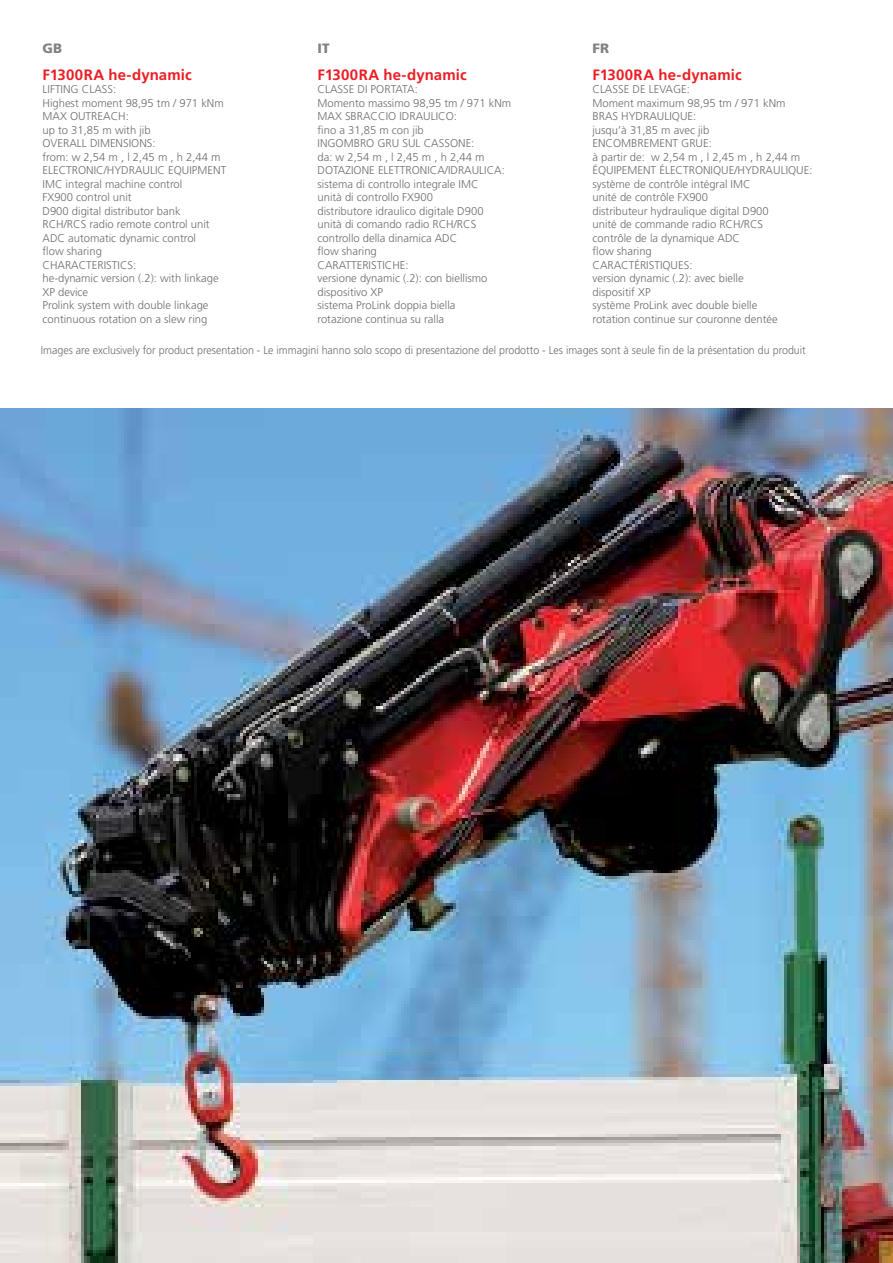
<style>
.page{position:relative;width:893px;height:1263px;background:#fff}
.page>*{position:absolute;margin:0;border:0;box-sizing:border-box;transform-origin:0 0}
.t1{font:700 15px "Frutiger";letter-spacing:.005em;color:#ed1d24}
.t2{font:900 13.5px "Frutiger";color:#808285}
.t3{font:300 11.25px/13.5px "Frutiger";color:#6d6e71}
.t4{font:300 11.25px "Frutiger";color:#6d6e71;scale:.95 1}
</style>
<div class="page">
<img style="left:0;top:409px;width:893px;height:854px">
<p class="t2" style="left:43px;top:40px;width:21px">GB</p>
<h1 class="t1" style="left:43px;top:66px;width:151px">F1300RA he-dynamic</h1>
<p class="t3" style="left:43px;top:83px;width:185px">LIFTING CLASS:<br>Highest moment 98,95 tm / 971 kNm<br>MAX OUTREACH:<br>up to 31,85 m with jib<br>OVERALL DIMENSIONS:<br>from: w 2,54 m , l 2,45 m , h 2,44 m<br>ELECTRONIC/HYDRAULIC EQUIPMENT<br>IMC integral machine control<br>FX900 control unit<br>D900 digital distributor bank<br>RCH/RCS radio remote control unit<br>ADC automatic dynamic control<br>flow sharing<br>CHARACTERISTICS:<br>he-dynamic version (.2): with linkage<br>XP device<br>Prolink system with double linkage continuous rotation on a slew ring</p>
<p class="t2" style="left:592px;top:40px;width:18px">FR</p>
<h1 class="t1" style="left:592px;top:66px;width:151px">F1300RA he-dynamic</h1>
<p class="t3" style="left:592px;top:83px;width:222px">CLASSE DE LEVAGE:<br>Moment maximum 98,95 tm / 971 kNm<br>BRAS HYDRAULIQUE:<br>jusqu’à 31,85 m avec jib<br>ENCOMBREMENT GRUE:<br>à partir de: w 2,54 m , l 2,45 m , h 2,44 m<br>ÉQUIPEMENT ÉLECTRONIQUE/HYDRAULIQUE: système de contrôle intégral IMC<br>unité de contrôle FX900<br>distributeur hydraulique digital D900<br>unité de commande radio RCH/RCS<br>contrôle de la dynamique ADC<br>flow sharing<br>CARACTÉRISTIQUES:<br>version dynamic (.2): avec bielle<br>dispositif XP<br>système ProLink avec double bielle<br>rotation continue sur couronne dentée</p>
<p class="t4" style="left:41px;top:344px;width:807px">Images are exclusively for product presentation - Le immagini hanno solo scopo di presentazione del prodotto - Les images sont à seule fin de la présentation du produit</p>
<p class="t2" style="left:317px;top:40px;width:14px">IT</p>
<h1 class="t1" style="left:317px;top:66px;width:151px">F1300RA he-dynamic</h1>
<p class="t3" style="left:317px;top:83px;width:195px">CLASSE DI PORTATA:<br>Momento massimo 98,95 tm / 971 kNm<br>MAX SBRACCIO IDRAULICO:<br>fino a 31,85 m con jib<br>INGOMBRO GRU SUL CASSONE:<br>da: w 2,54 m , l 2,45 m , h 2,44 m<br>DOTAZIONE ELETTRONICA/IDRAULICA: sistema di controllo integrale IMC<br>unità di controllo FX900<br>distributore idraulico digitale D900<br>unità di comando radio RCH/RCS controllo della dinamica ADC<br>flow sharing<br>CARATTERISTICHE:<br>versione dynamic (.2): con biellismo dispositivo XP<br>sistema ProLink doppia biella<br>rotazione continua su ralla</p>
</div>
